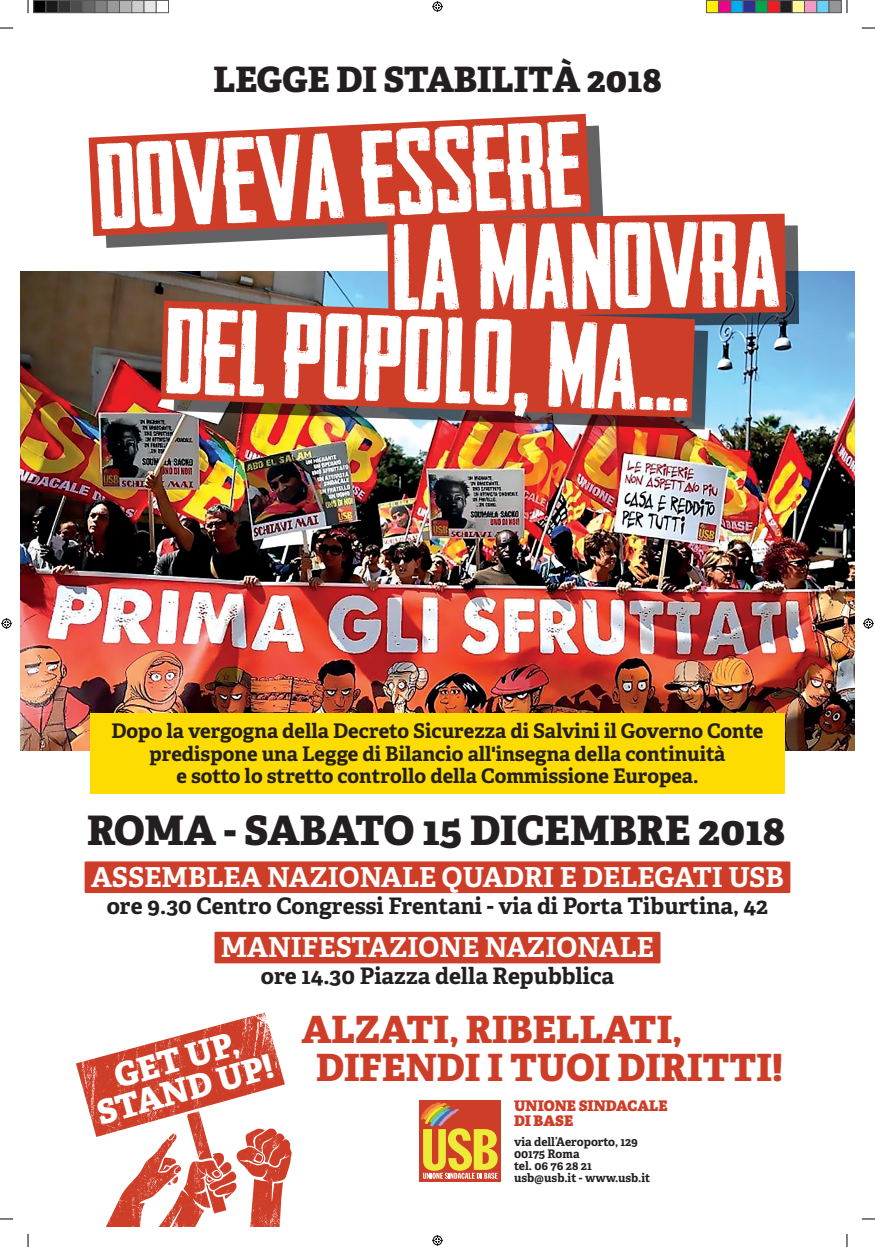
<style>
.page{position:relative;width:875px;height:1247px;background:#fff}
.page>*{position:absolute;margin:0;border:0;box-sizing:border-box;transform-origin:0 0}
.t1{font:800 40.6px "Adelle";color:#231f20}
.t2{font:800 37.54px/37.5px "Adelle";color:#ce3d27}
.t3{font:800 35px "Adelle";color:#231f20}
.t4{font:800 33.16px/30.9px "Adelle";color:#fff;text-align:center}
.t5{font:700 27.47px "Adelle";color:#fff}
.t6{font:700 22.75px "Adelle";color:#231f20}
.t7{font:700 20.12px/22.8px "Adelle";color:#231f20;text-align:center}
.t8{font:800 14.7px/14.7px "Adelle";color:#ce3d27}
.t9{font:700 11.81px/11.8px "Adelle";color:#231f20}
</style>
<div class="page">
<img style="left:21px;top:271px;width:833px;height:479px">
<div style="left:90px;top:713px;width:695px;height:80px;background:#ffdc01"></div>
<div style="left:85px;top:861px;width:705px;height:32px;background:#ce3d27"></div>
<svg style="left:419px;top:1100px;width:82px;height:81px"></svg>
<svg style="left:420px;top:1102px;width:77px;height:76px;background:#d7893c"></svg>
<img style="left:280px;top:1067px;width:12px;height:153px">
<img style="left:76px;top:1012px;width:204px;height:214px">
<div style="left:214px;top:931px;width:446px;height:32px;background:#ce3d27"></div>
<svg style="left:105px;top:125px;width:498px;height:123px;fill:#676467"></svg>
<img style="left:174px;top:329px;width:534px;height:100px">
<svg style="left:89px;top:114px;width:501px;height:122px"></svg>
<img style="left:160px;top:301px;width:535px;height:117px">
<svg style="left:166px;top:308px;width:521px;height:109px"></svg>
<svg style="left:387px;top:214px;width:412px;height:115px"></svg>
<svg style="left:97px;top:121px;width:484px;height:108px"></svg>
<svg style="left:0;top:27px;width:13px;height:2px"></svg>
<svg style="left:861px;top:27px;width:14px;height:2px"></svg>
<svg style="left:0;top:1218px;width:13px;height:1px"></svg>
<svg style="left:861px;top:1218px;width:14px;height:1px"></svg>
<svg style="left:27px;top:0;width:2px;height:13px"></svg>
<svg style="left:27px;top:1233px;width:2px;height:14px"></svg>
<svg style="left:846px;top:0;width:1px;height:13px"></svg>
<svg style="left:846px;top:1233px;width:1px;height:14px"></svg>
<svg style="left:432px;top:1px;width:11px;height:11px"></svg>
<svg style="left:432px;top:1235px;width:11px;height:10px"></svg>
<svg style="left:1px;top:618px;width:11px;height:11px"></svg>
<svg style="left:863px;top:618px;width:10px;height:11px"></svg>
<div style="left:34px;top:0;width:12px;height:13px;background:#000"></div>
<div style="left:33px;top:0;width:13px;height:13px;border:1px solid #595959"></div>
<div style="left:46px;top:0;width:12px;height:13px;background:#1a1a1a"></div>
<div style="left:46px;top:0;width:13px;height:13px;border:1px solid #595959"></div>
<div style="left:58px;top:0;width:12px;height:13px;background:#333"></div>
<div style="left:58px;top:0;width:13px;height:13px;border:1px solid #595959"></div>
<div style="left:70px;top:0;width:13px;height:13px;background:#4d4d4d"></div>
<div style="left:70px;top:0;width:13px;height:13px;border:1px solid #595959"></div>
<div style="left:83px;top:0;width:12px;height:13px;background:#666"></div>
<div style="left:82px;top:0;width:13px;height:13px;border:1px solid #595959"></div>
<div style="left:95px;top:0;width:12px;height:13px;background:#808080"></div>
<div style="left:95px;top:0;width:13px;height:13px;border:1px solid #595959"></div>
<div style="left:107px;top:0;width:12px;height:13px;background:#999"></div>
<div style="left:107px;top:0;width:13px;height:13px;border:1px solid #595959"></div>
<div style="left:119px;top:0;width:13px;height:13px;background:#b3b3b3"></div>
<div style="left:119px;top:0;width:13px;height:13px;border:1px solid #595959"></div>
<div style="left:132px;top:0;width:12px;height:13px;background:#ccc"></div>
<div style="left:131px;top:0;width:13px;height:13px;border:1px solid #595959"></div>
<div style="left:144px;top:0;width:12px;height:13px;background:#e6e6e6"></div>
<div style="left:144px;top:0;width:13px;height:13px;border:1px solid #595959"></div>
<div style="left:156px;top:0;width:13px;height:13px;border:1px solid #595959"></div>
<div style="left:706px;top:0;width:12px;height:13px;background:#fff101"></div>
<div style="left:706px;top:0;width:13px;height:13px;border:1px solid #595959"></div>
<div style="left:718px;top:0;width:13px;height:13px;background:#ed028c"></div>
<div style="left:718px;top:0;width:13px;height:13px;border:1px solid #595959"></div>
<div style="left:731px;top:0;width:12px;height:13px;background:#00aeef"></div>
<div style="left:730px;top:0;width:13px;height:13px;border:1px solid #595959"></div>
<div style="left:743px;top:0;width:12px;height:13px;background:#2e3092"></div>
<div style="left:742px;top:0;width:14px;height:13px;border:1px solid #595959"></div>
<div style="left:755px;top:0;width:12px;height:13px;background:#00a54f"></div>
<div style="left:755px;top:0;width:13px;height:13px;border:1px solid #595959"></div>
<div style="left:767px;top:0;width:13px;height:13px;background:#ee1d23"></div>
<div style="left:767px;top:0;width:13px;height:13px;border:1px solid #595959"></div>
<div style="left:780px;top:0;width:12px;height:13px;background:#231f20"></div>
<div style="left:779px;top:0;width:13px;height:13px;border:1px solid #595959"></div>
<div style="left:792px;top:0;width:12px;height:13px;background:#fff79a"></div>
<div style="left:791px;top:0;width:14px;height:13px;border:1px solid #595959"></div>
<div style="left:804px;top:0;width:12px;height:13px;background:#f499c2"></div>
<div style="left:804px;top:0;width:13px;height:13px;border:1px solid #595959"></div>
<div style="left:816px;top:0;width:13px;height:13px;background:#6bcff6"></div>
<div style="left:816px;top:0;width:13px;height:13px;border:1px solid #595959"></div>
<div style="left:829px;top:0;width:12px;height:13px;background:#939598"></div>
<div style="left:828px;top:0;width:13px;height:13px;border:1px solid #595959"></div>
<h3 class="t3" style="left:213px;top:56px;width:449px">LEGGE DI STABILITÀ 2018</h3>
<p class="t7" style="left:111px;top:719px;width:653px">Dopo la vergogna della Decreto Sicurezza di Salvini il Governo Conte predispone una Legge di Bilancio all'insegna della continuità<br>e sotto lo stretto controllo della Commissione Europea.</p>
<h1 class="t1" style="left:87px;top:804px;width:699px">ROMA - SABATO 15 DICEMBRE 2018</h1>
<h3 class="t5" style="left:91px;top:859px;width:694px">ASSEMBLEA NAZIONALE QUADRI E DELEGATI USB</h3>
<p class="t6" style="left:107px;top:891px;width:663px">ore 9.30 Centro Congressi Frentani - via di Porta Tiburtina, 42</p>
<h3 class="t5" style="left:221px;top:929px;width:434px">MANIFESTAZIONE NAZIONALE</h3>
<p class="t6" style="left:261px;top:961px;width:354px">ore 14.30 Piazza della Repubblica</p>
<h3 class="t4" style="left:85px;top:1070px;width:183px;rotate:-16deg">GET UP,<br>STAND UP!</h3>
<h2 class="t2" style="left:316px;top:1011px;width:468px;text-indent:-14px">ALZATI, RIBELLATI,<br>DIFENDI I TUOI DIRITTI!</h2>
<p class="t8" style="left:514px;top:1098px;width:155px">UNIONE SINDACALE<br>DI BASE</p>
<p class="t9" style="left:514px;top:1136px;width:138px">via dell’Aeroporto, 129<br>00175 Roma<br>tel. 06 76 28 21 usb@usb.it - www.usb.it</p>
</div>
